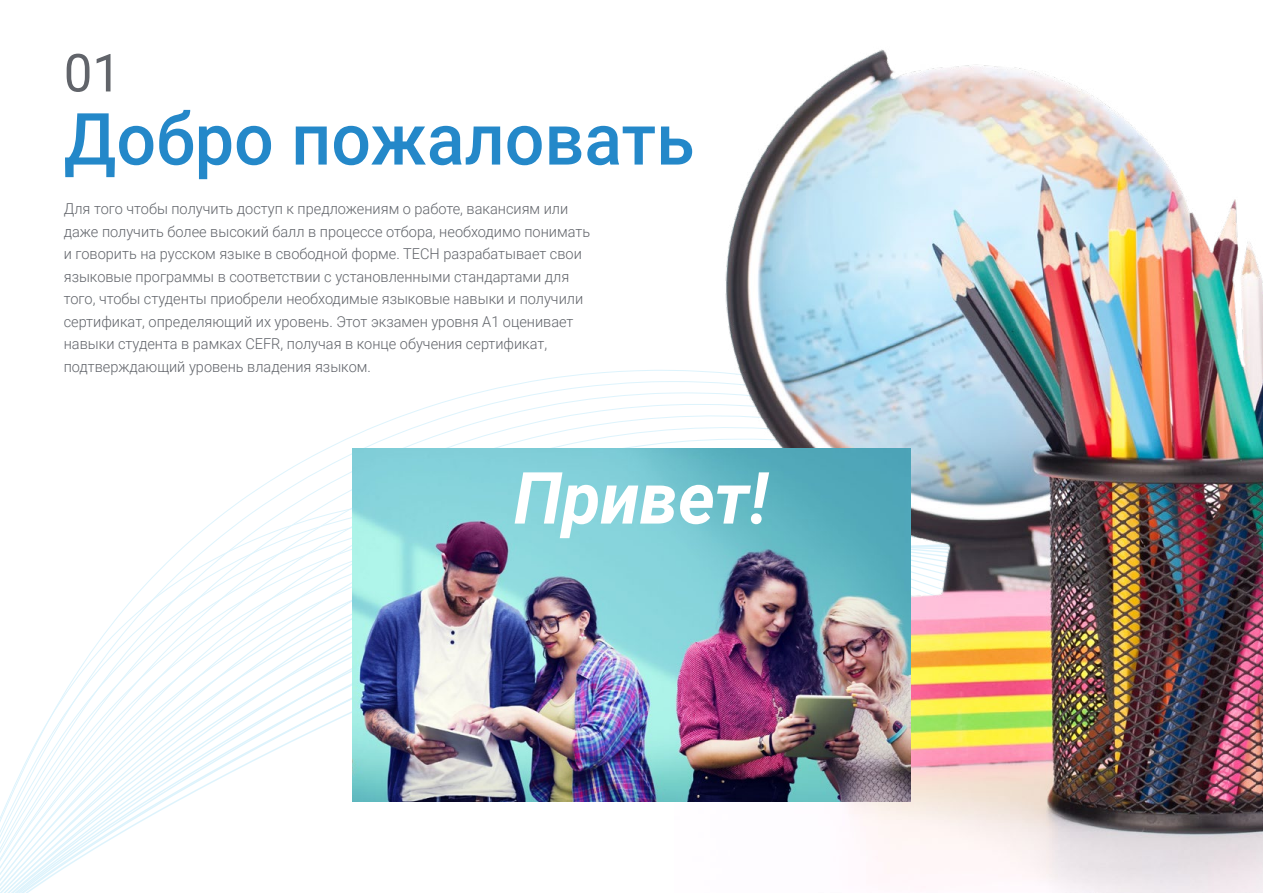
<style>
.page{position:relative;width:1263px;height:893px;background:#fff}
.page>*{position:absolute;margin:0;border:0;box-sizing:border-box;transform-origin:0 0}
.t1{font:500 72px "Roboto";color:#2488c9}
.t2{font:italic 700 72px "Roboto";color:#fff}
.t3{font:52.5px "Roboto";color:#61646a}
.t4{font:300 15px/22.5px "Roboto";color:#61646a}
</style>
<div class="page">
<svg style="left:0;top:370px;width:674px;height:523px"></svg>
<img style="left:674px;top:49px;width:589px;height:844px">
<img style="left:353px;top:449px;width:557px;height:353px">
<h2 class="t3" style="left:64px;top:36px;width:59px">01</h2>
<h1 class="t1" style="left:64px;top:89px;width:632px">Добро пожаловать</h1>
<p class="t4" style="left:64px;top:197px;width:528px">Для того чтобы получить доступ к предложениям о работе, вакансиям или даже получить более высокий балл в процессе отбора, необходимо понимать и говорить на русском языке в свободной форме. TECH разрабатывает свои языковые программы в соответствии с установленными стандартами для того, чтобы студенты приобрели необходимые языковые навыки и получили сертификат, определяющий их уровень. Этот экзамен уровня А1 оценивает навыки студента в рамках CEFR, получая в конце обучения сертификат, подтверждающий уровень владения языком.</p>
<h1 class="t2" style="left:514px;top:447px;width:256px">Привет!</h1>
</div>
